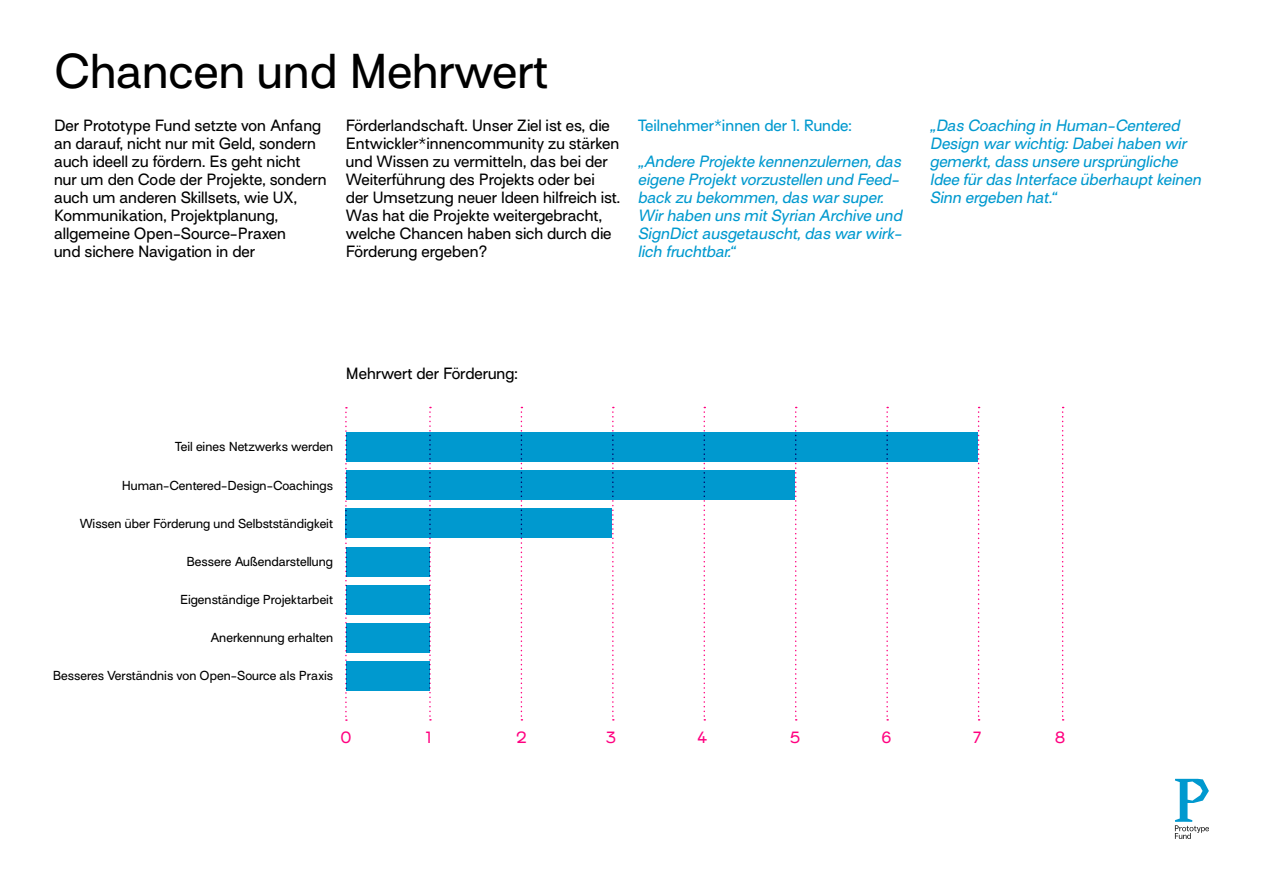
<style>
.page{position:relative;width:1263px;height:893px;background:#fff}
.page>*{position:absolute;margin:0;border:0;box-sizing:border-box;transform-origin:0 0}
.t1{font:45px "Surt";color:#000}
.t2{font:15px/18px "Surt";color:#000}
.t3{font:italic 15px/18px "Surt";color:#0099cf}
.t4{font:15px "Surt";color:#0099cf}
.t5{font:15px "Surt";color:#ff0080}
.t6{font:12px "Surt";color:#000}
</style>
<div class="page">
<svg style="left:345px;top:407px;width:2px;height:314px"></svg>
<svg style="left:429px;top:407px;width:2px;height:314px"></svg>
<svg style="left:521px;top:407px;width:1px;height:314px"></svg>
<svg style="left:612px;top:407px;width:2px;height:314px"></svg>
<svg style="left:703px;top:407px;width:2px;height:314px"></svg>
<svg style="left:795px;top:407px;width:2px;height:314px"></svg>
<svg style="left:886px;top:407px;width:2px;height:314px"></svg>
<svg style="left:978px;top:407px;width:1px;height:314px"></svg>
<svg style="left:1062px;top:407px;width:2px;height:314px"></svg>
<div style="left:346px;top:432px;width:632px;height:30px;background:#0099cf"></div>
<div style="left:346px;top:471px;width:449px;height:29px;background:#0099cf"></div>
<div style="left:346px;top:509px;width:266px;height:29px;background:#0099cf"></div>
<div style="left:346px;top:547px;width:83px;height:29px;background:#0099cf"></div>
<div style="left:346px;top:585px;width:83px;height:29px;background:#0099cf"></div>
<div style="left:346px;top:623px;width:83px;height:29px;background:#0099cf"></div>
<div style="left:346px;top:661px;width:83px;height:30px;background:#0099cf"></div>
<svg style="left:1175px;top:779px;width:34px;height:60px"></svg>
<h1 class="t1" style="left:54px;top:43px;width:496px">Chancen und Mehrwert</h1>
<p class="t2" style="left:54px;top:118px;width:274px">Der Prototype Fund setzte von Anfang an darauf, nicht nur mit Geld, sondern auch ideell zu fördern. Es geht nicht nur um den Code der Projekte, sondern auch um anderen Skillsets, wie UX, Kommunikation, Projektplanung, allgemeine Open-Source-Praxen<br>und sichere Navigation in der</p>
<p class="t4" style="left:638px;top:116px;width:215px">Teilnehmer*innen der 1. Runde:</p>
<p class="t2" style="left:346px;top:118px;width:276px">Förderlandschaft. Unser Ziel ist es, die Entwickler*innencommunity zu stärken und Wissen zu vermitteln, das bei der Weiterführung des Projekts oder bei der Umsetzung neuer Ideen hilfreich ist.<br>Was hat die Projekte weitergebracht, welche Chancen haben sich durch die Förderung ergeben?</p>
<p class="t3" style="left:638px;top:154px;width:265px">„Andere Projekte kennenzulernen, das eigene Projekt vorzustellen und Feed&shy;back zu bekommen, das war super.<br>Wir haben uns mit Syrian Archive und SignDict ausgetauscht, das war wirk&shy;lich fruchtbar.“</p>
<p class="t3" style="left:930px;top:118px;width:273px">„Das Coaching in Human-Centered<br>Design war wichtig: Dabei haben wir gemerkt, dass unsere ursprüngliche<br>Idee für das Interface überhaupt keinen<br>Sinn ergeben hat.“</p>
<p class="t2" style="left:346px;top:366px;width:173px">Mehrwert der Förderung:</p>
<p class="t6" style="left:175px;top:439px;width:160px">Teil eines Netzwerks werden</p>
<p class="t6" style="left:122px;top:477px;width:213px">Human-Centered-Design-Coachings</p>
<p class="t6" style="left:80px;top:515px;width:255px">Wissen über Förderung und Selbstständigkeit</p>
<p class="t6" style="left:186px;top:554px;width:148px">Bessere Außendarstellung</p>
<p class="t6" style="left:180px;top:592px;width:155px">Eigenständige Projektarbeit</p>
<p class="t6" style="left:210px;top:630px;width:124px">Anerkennung erhalten</p>
<p class="t6" style="left:53px;top:668px;width:282px">Besseres Verständnis von Open-Source als Praxis</p>
<p class="t5" style="left:341px;top:728px;width:13px">0</p>
<p class="t5" style="left:426px;top:728px;width:7px">1</p>
<p class="t5" style="left:516px;top:728px;width:12px">2</p>
<p class="t5" style="left:605px;top:728px;width:12px">3</p>
<p class="t5" style="left:697px;top:728px;width:12px">4</p>
<p class="t5" style="left:790px;top:728px;width:12px">5</p>
<p class="t5" style="left:881px;top:728px;width:12px">6</p>
<p class="t5" style="left:973px;top:728px;width:10px">7</p>
<p class="t5" style="left:1055px;top:728px;width:12px">8</p>
</div>
